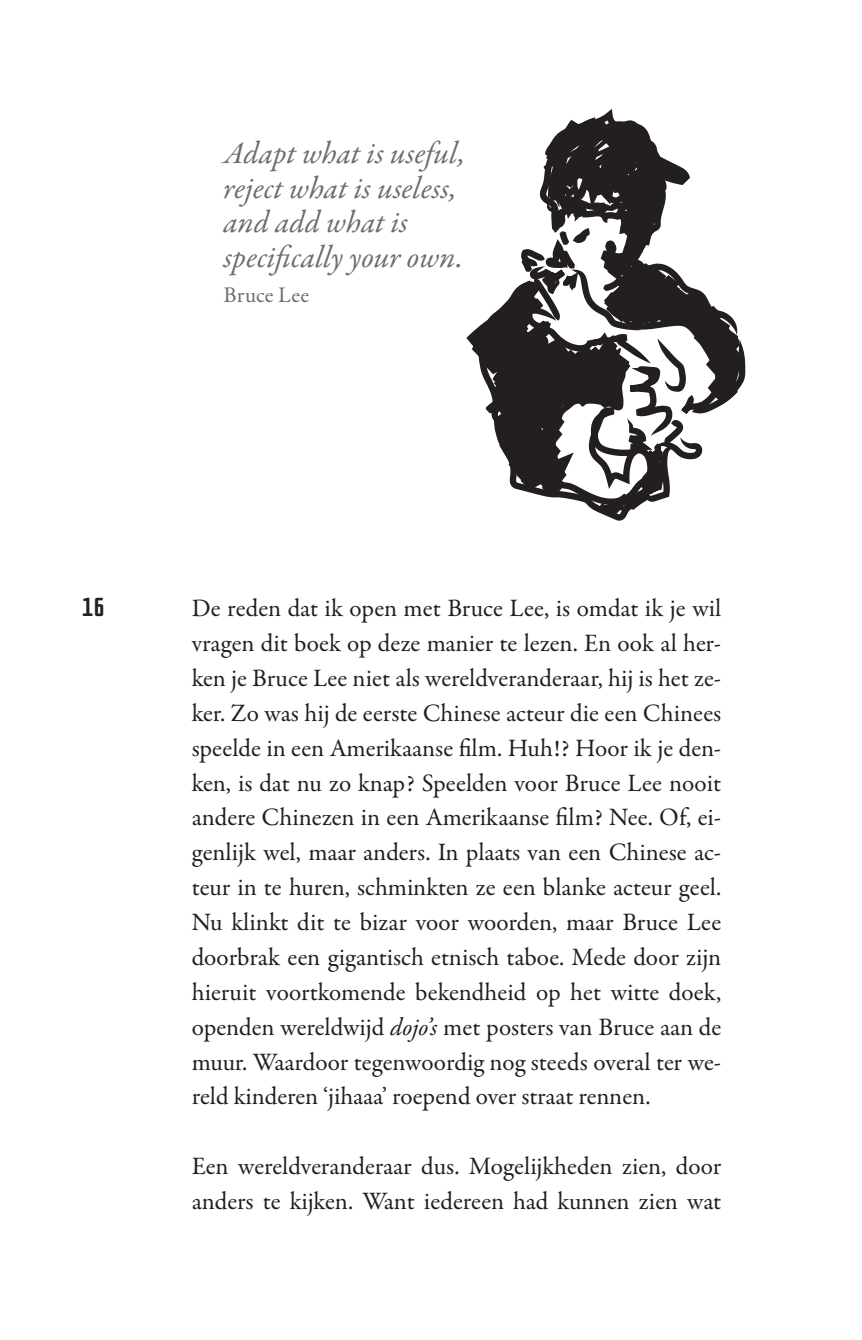
<style>
.page{position:relative;width:862px;height:1340px;background:#fff}
.page>*{position:absolute;margin:0;border:0;box-sizing:border-box;transform-origin:0 0}
.t1{font:italic 31.5px/34.9px "Garamond Premr Pro";color:#6c6d70}
.t2{font:extra-condensed 27px "DDC Hardware";color:#231f20}
.t3{font:25.2px/34.9px "Garamond Premr Pro";letter-spacing:-.005em;color:#231f20;text-align:justify}
.t4{font:22.5px "Garamond Premr Pro";letter-spacing:.005em;color:#6c6d70}
.s1{font-style:italic}
</style>
<div class="page">
<svg style="left:466px;top:109px;width:280px;height:408px"></svg>
<p class="t1" style="left:223px;top:137px;width:243px">Adapt what is useful, reject what is useless, and add what is specifically your own.</p>
<p class="t4" style="left:223px;top:282px;width:87px">Bruce Lee</p>
<p class="t2" style="left:82px;top:591px;width:24px">16</p>
<p class="t3" style="left:192px;top:591px;width:531px">De reden dat ik open met Bruce Lee, is omdat ik je wil vragen dit boek op deze manier te lezen. En ook al her&shy;ken je Bruce Lee niet als wereldveranderaar, hij is het ze&shy;ker. Zo was hij de eerste Chinese acteur die een Chinees speelde in een Amerikaanse film. Huh!? Hoor ik je den&shy;ken, is dat nu zo knap? Speelden voor Bruce Lee nooit andere Chinezen in een Amerikaanse film? Nee. Of, ei&shy;genlijk wel, maar anders. In plaats van een Chinese ac&shy;teur in te huren, schminkten ze een blanke acteur geel.<br>Nu klinkt dit te bizar voor woorden, maar Bruce Lee doorbrak een gigantisch etnisch taboe. Mede door zijn hieruit voortkomende bekendheid op het witte doek, openden wereldwijd <span class="s1">dojo’s</span> met posters van Bruce aan de muur. Waardoor tegenwoordig nog steeds overal ter we&shy;reld kinderen ‘jihaaa’ roepend over straat rennen.</p>
<p class="t3" style="left:192px;top:1149px;width:531px">Een wereldveranderaar dus. Mogelijkheden zien, door anders te kijken. Want iedereen had kunnen zien wat</p>
</div>
